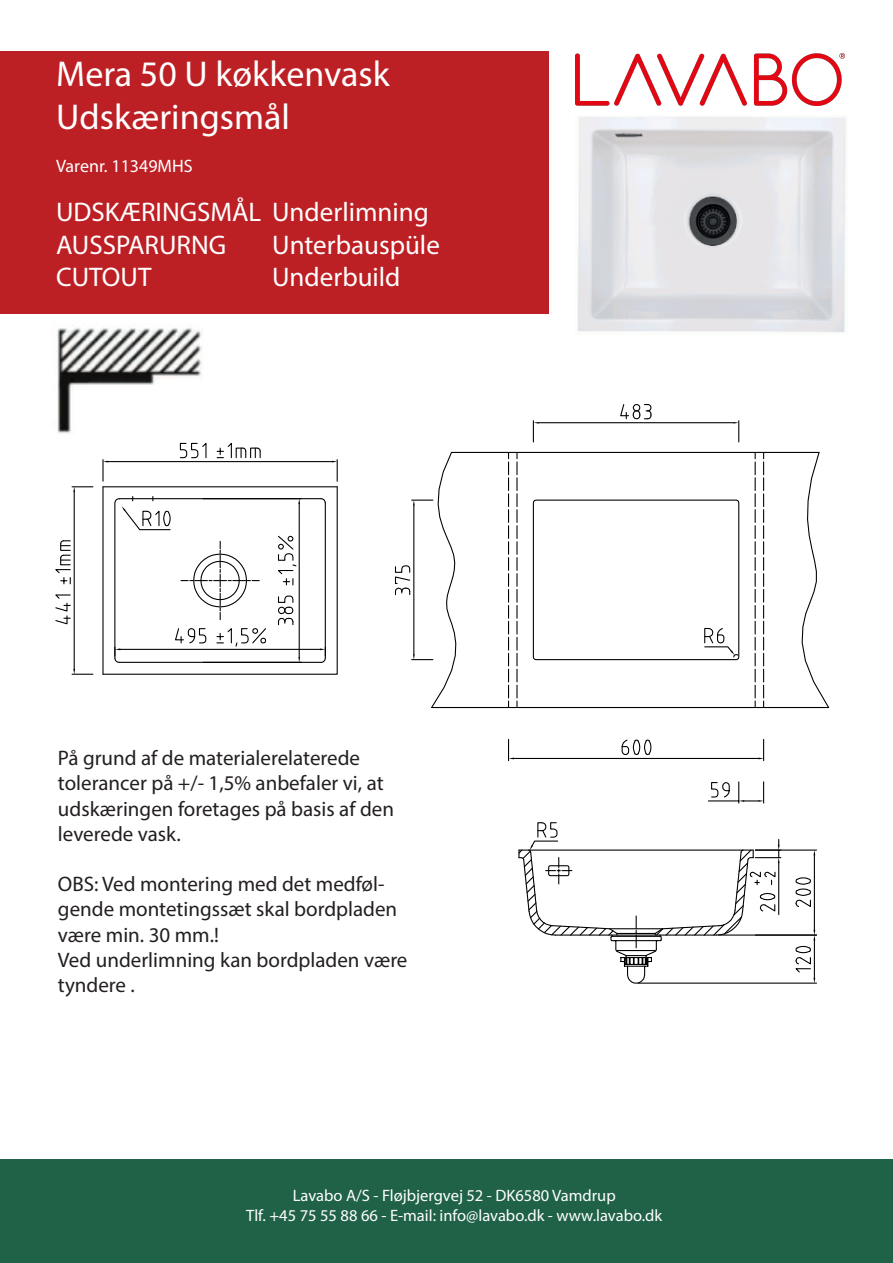
<style>
.page{position:relative;width:893px;height:1263px;background:#fff}
.page>*{position:absolute;margin:0;border:0;box-sizing:border-box;transform-origin:0 0}
.t1{font:36px/43.2px "Myriad Pro";color:#fff}
.t2{font:27px/32.4px "Myriad Pro";color:#fff}
.t3{font:21px/25.2px "Myriad Pro";color:#231f20}
.t4{font:18px "Myriad Pro";color:#fff}
.t5{font:16.5px/19.8px "Myriad Pro";color:#fff;text-align:center}
</style>
<div class="page">
<img style="left:576px;top:54px;width:268px;height:52px">
<div style="left:0;top:1159px;width:892px;height:103px;background:#1f6247"></div>
<div style="left:0;top:51px;width:548px;height:262px;background:#bd2024"></div>
<hr style="left:74px;top:492px;width:1px;height:177px;background:#000">
<svg style="left:72px;top:486px;width:21px;height:6px"></svg>
<svg style="left:72px;top:669px;width:21px;height:6px"></svg>
<svg style="left:55px;top:594px;width:16px;height:31px"></svg>
<svg style="left:55px;top:540px;width:16px;height:44px"></svg>
<svg style="left:102px;top:442px;width:236px;height:233px"></svg>
<hr style="left:755px;top:849px;width:61px;height:2px;background:#000">
<hr style="left:814px;top:855px;width:1px;height:75px;background:#000">
<svg style="left:795px;top:877px;width:16px;height:30px"></svg>
<hr style="left:638px;top:982px;width:178px;height:2px;background:#000">
<hr style="left:755px;top:934px;width:61px;height:1px;background:#000">
<svg style="left:793px;top:930px;width:22px;height:53px"></svg>
<svg style="left:518px;top:822px;width:263px;height:162px"></svg>
<hr style="left:451px;top:452px;width:368px;height:1px;background:#000">
<hr style="left:432px;top:707px;width:397px;height:1px;background:#000">
<svg style="left:801px;top:451px;width:29px;height:258px"></svg>
<svg style="left:763px;top:453px;width:1px;height:254px"></svg>
<svg style="left:755px;top:453px;width:1px;height:254px"></svg>
<svg style="left:508px;top:453px;width:1px;height:254px"></svg>
<svg style="left:516px;top:453px;width:2px;height:254px"></svg>
<svg style="left:394px;top:451px;width:63px;height:258px"></svg>
<hr style="left:539px;top:422px;width:194px;height:1px;background:#000">
<svg style="left:533px;top:421px;width:6px;height:21px"></svg>
<svg style="left:733px;top:421px;width:6px;height:21px"></svg>
<svg style="left:620px;top:404px;width:32px;height:16px"></svg>
<hr style="left:514px;top:758px;width:244px;height:1px;background:#000">
<svg style="left:508px;top:739px;width:6px;height:22px"></svg>
<svg style="left:758px;top:739px;width:6px;height:22px"></svg>
<svg style="left:621px;top:739px;width:31px;height:16px"></svg>
<hr style="left:708px;top:800px;width:31px;height:1px;background:#000">
<svg style="left:738px;top:782px;width:26px;height:21px"></svg>
<svg style="left:711px;top:782px;width:19px;height:16px"></svg>
<svg style="left:532px;top:499px;width:208px;height:162px"></svg>
<img style="left:57px;top:325px;width:146px;height:109px">
<img style="left:578px;top:117px;width:268px;height:215px">
<h1 class="t1" style="left:56px;top:51px;width:335px">Mera 50 U køkkenvask<br>Udskæringsmål</h1>
<p class="t4" style="left:56px;top:155px;width:138px">Varenr. 11349MHS</p>
<p class="t2" style="left:56px;top:195px;width:374px">UDSKÆRINGSMÅL Underlimning<br>AUSSPARURNG</p>
<p class="t2" style="left:272px;top:228px;width:169px">Unterbauspüle</p>
<p class="t2" style="left:56px;top:260px;width:97px">CUTOUT</p>
<p class="t2" style="left:272px;top:260px;width:130px">Underbuild</p>
<p class="t3" style="left:58px;top:745px;width:338px">På grund af de materialerelaterede tolerancer på +/- 1,5% anbefaler vi, at udskæringen foretages på basis af den leverede vask.</p>
<p class="t3" style="left:58px;top:871px;width:351px">OBS: Ved montering med det medføl&shy;gende montetingssæt skal bordpladen være min. 30 mm.!<br>Ved underlimning kan bordpladen være tyndere .</p>
<p class="t5" style="left:246px;top:1185px;width:417px">Lavabo A/S - Fløjbjergvej 52 - DK6580 Vamdrup<br>Tlf. +45 75 55 88 66 - E-mail: info@lavabo.dk - www.lavabo.dk</p>
</div>
